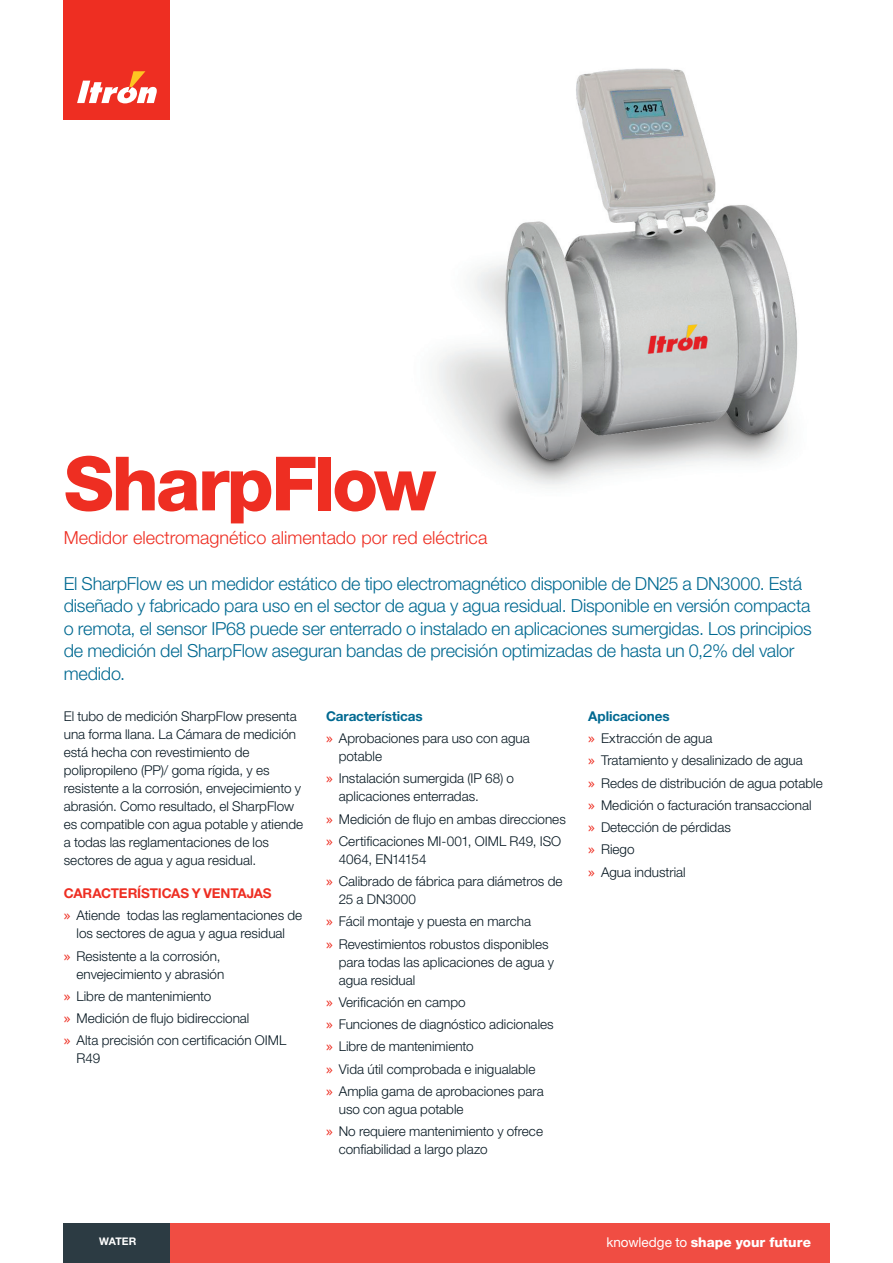
<style>
.page{position:relative;width:893px;height:1263px;background:#fff}
.page>*{position:absolute;margin:0;border:0;box-sizing:border-box;transform-origin:0 0}
.t1{font:800 75px "Helvetica Neue LT Std";letter-spacing:-.04em;color:#ee2e22}
.t2{font:300 18px/22.5px "Helvetica Neue LT Std";letter-spacing:-.015em;color:#006991}
.t3{font:300 18px "Helvetica Neue LT Std";color:#ee2e22}
.t4{font:300 13.5px/22.2px "Helvetica Neue LT Std";color:#071822}
.t5{font:800 13.5px "Helvetica Neue LT Std";letter-spacing:.005em;color:#fff}
.t6{font:700 10.5px "Helvetica Neue LT Std";letter-spacing:-.005em;color:#fff}
.s1{font-weight:700;color:#ee2e22}
.s2{font-family:"Lucida Grande";font-weight:400;color:#ee2e22}
.s3{font-weight:700;color:#006991}
.s4{font-weight:400}
</style>
<div class="page">
<img style="left:437px;top:68px;width:361px;height:418px">
<div style="left:64px;top:0;width:106px;height:119px;background:#ee2e22"></div>
<svg style="left:77px;top:71px;width:80px;height:32px"></svg>
<div style="left:64px;top:1223px;width:106px;height:40px;background:#2c3b43"></div>
<div style="left:170px;top:1223px;width:659px;height:40px;background:#f04d43"></div>
<h1 class="t1" style="left:64px;top:439px;width:374px">SharpFlow</h1>
<h2 class="t3" style="left:64px;top:526px;width:425px">Medidor electromagnético alimentado por red eléctrica</h2>
<p class="t2" style="left:64px;top:571px;width:749px">El SharpFlow es un medidor estático de tipo electromagnético disponible de DN25 a DN3000. Está diseñado y fabricado para uso en el sector de agua y agua residual. Disponible en versión compacta o remota, el sensor IP68 puede ser enterrado o instalado en aplicaciones sumergidas. Los principios de medición del SharpFlow aseguran bandas de precisión optimizadas de hasta un 0,2% del valor medido.</p>
<p class="t4" style="left:64px;top:707px;width:241px;line-height:18px">El tubo de medición SharpFlow presenta una forma llana. La Cámara de medición está hecha con revestimiento de polipropileno (PP)/ goma rígida, y es resistente a la corrosión, envejecimiento y abrasión. Como resultado, el SharpFlow es compatible con agua potable y atiende a todas las reglamentaciones de los sectores de agua y agua residual.</p>
<p class="t4" style="left:64px;top:882px;width:240px"><span class="s1">CARACTERÍSTICAS Y VENTAJAS<br></span><span class="s2">»</span> Atiende todas las reglamentaciones de</p>
<p class="t4" style="left:64px;top:922px;width:223px;text-indent:13px">los sectores de agua y agua residual <span class="s2">»</span> Resistente a la corrosión,</p>
<p class="t4" style="left:64px;top:962px;width:224px;text-indent:13px">envejecimiento y abrasión<br><span class="s2">»</span> Libre de mantenimiento<br><span class="s2">»</span> Medición de flujo bidireccional<br><span class="s2">»</span> Alta precisión con certificación OIML</p>
<p class="t4" style="left:77px;top:1047px;width:25px">R49</p>
<p class="t4" style="left:326px;top:705px;width:205px"><span class="s3">Características<br></span><span class="s2">»</span> Aprobaciones para uso con agua</p>
<p class="t4" style="left:326px;top:745px;width:190px;text-indent:13px">potable<br><span class="s2">»</span> Instalación sumergida (IP 68) o</p>
<p class="t4" style="left:326px;top:785px;width:241px;text-indent:13px">aplicaciones enterradas.<br><span class="s2">»</span> Medición de flujo en ambas direcciones <span class="s2">»</span> Certificaciones MI-001, OIML R49, ISO</p>
<p class="t4" style="left:326px;top:848px;width:238px;text-indent:13px">4064, EN14154<br><span class="s2">»</span> Calibrado de fábrica para diámetros de</p>
<p class="t4" style="left:326px;top:888px;width:224px;text-indent:13px">25 a DN3000<br><span class="s2">»</span> Fácil montaje y puesta en marcha<br><span class="s2">»</span> Revestimientos robustos disponibles</p>
<p class="t4" style="left:339px;top:952px;width:217px;line-height:18px">para todas las aplicaciones de agua y agua residual</p>
<p class="t4" style="left:326px;top:991px;width:229px"><span class="s2">»</span> Verificación en campo<br><span class="s2">»</span> Funciones de diagnóstico adicionales <span class="s2">»</span> Libre de mantenimiento<br><span class="s2">»</span> Vida útil comprobada e inigualable<br><span class="s2">»</span> Amplia gama de aprobaciones para</p>
<p class="t4" style="left:326px;top:1098px;width:218px;text-indent:13px">uso con agua potable<br><span class="s2">»</span> No requiere mantenimiento y ofrece</p>
<p class="t4" style="left:339px;top:1138px;width:150px">confiabilidad a largo plazo</p>
<p class="t4" style="left:588px;top:705px;width:236px"><span class="s3">Aplicaciones<br></span><span class="s2">»</span> Extracción de agua<br><span class="s2">»</span> Tratamiento y desalinizado de agua<br><span class="s2">»</span> Redes de distribución de agua potable <span class="s2">»</span> Medición o facturación transaccional<br><span class="s2">»</span> Detección de pérdidas<br><span class="s2">»</span> Riego<br><span class="s2">»</span> Agua industrial</p>
<p class="t6" style="left:99px;top:1235px;width:39px">WATER</p>
<p class="t5" style="left:606px;top:1234px;width:206px"><span class="s4">knowledge to</span> shape your future</p>
</div>
